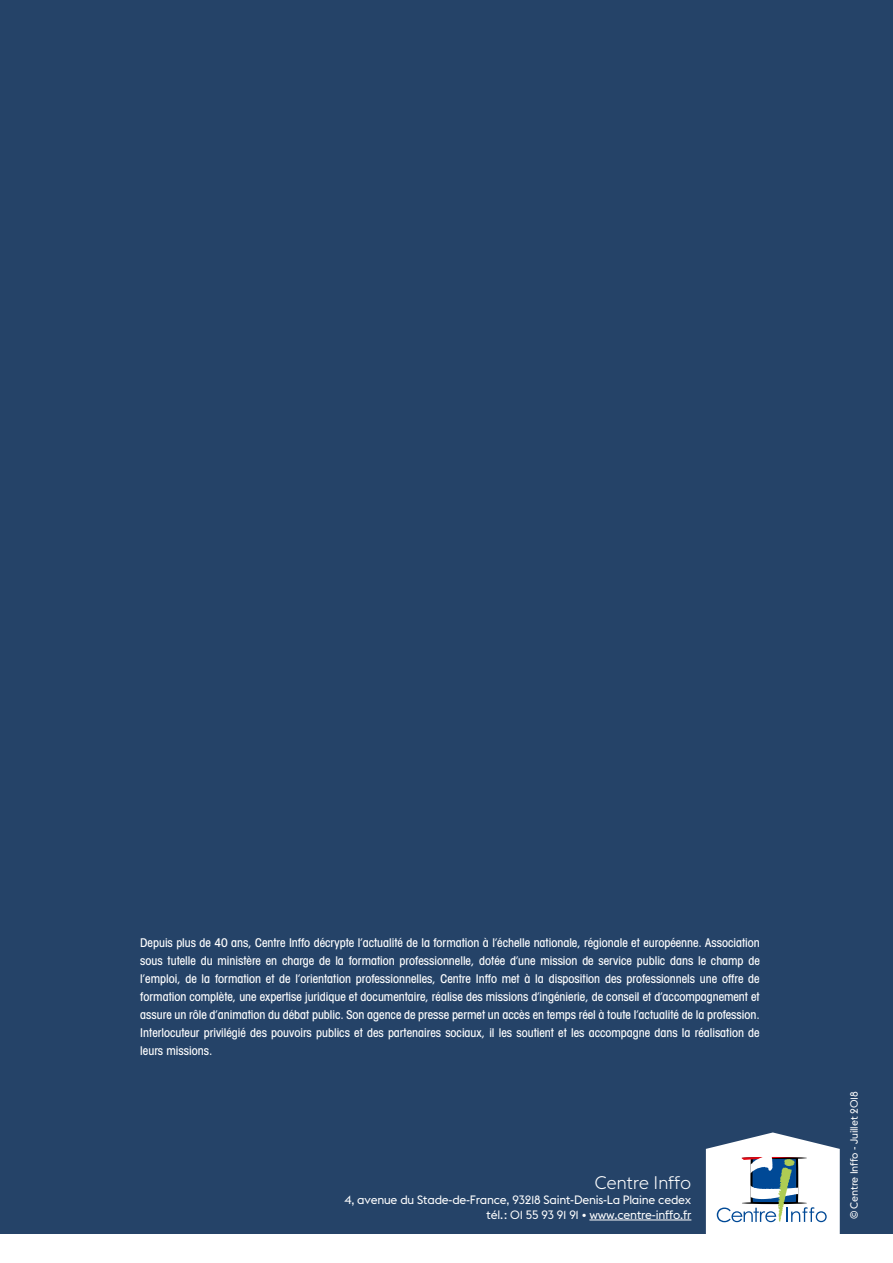
<style>
.page{position:relative;width:893px;height:1263px;background:#fff}
.page>*{position:absolute;margin:0;border:0;box-sizing:border-box;transform-origin:0 0}
.t1{font:300 18px "Euclid Flex";letter-spacing:-.02em;color:#fff}
.t2{font:500 condensed 12px/18px "Avant Garde IT Cby BT";color:#fff;text-align:justify}
.t3{font:12px/15px "Euclid Flex";letter-spacing:-.02em;color:#fff;text-align:right}
.t4{font:10.5px "Euclid Flex";letter-spacing:-.02em;color:#fff}
</style>
<div class="page">
<div style="left:43px;top:1207px;width:764px;height:27px;background:#254368"></div>
<div style="left:0;top:0;width:893px;height:1233px;background:#254368"></div>
<svg style="left:706px;top:1132px;width:134px;height:102px;background:#c9d4dc"></svg>
<hr style="left:589px;top:1219px;width:102px;height:1px;background:#fff">
<p class="t2" style="left:140px;top:933px;width:621px">Depuis plus de 40 ans, Centre Inffo décrypte l’actualité de la formation à l’échelle nationale, régionale et européenne. Association sous tutelle du ministère en charge de la formation professionnelle, dotée d’une mission de service public dans le champ de l’emploi, de la formation et de l’orientation professionnelles, Centre Inffo met à la disposition des professionnels une offre de formation complète, une expertise juridique et documentaire, réalise des missions d’ingénierie, de conseil et d’accompagnement et assure un rôle d’animation du débat public. Son agence de presse permet un accès en temps réel à toute l’actualité de la profession.<br>Interlocuteur privilégié des pouvoirs publics et des partenaires sociaux, il les soutient et les accompagne dans la réalisation de leurs missions.</p>
<h1 class="t1" style="left:595px;top:1172px;width:98px">Centre Inffo</h1>
<p class="t3" style="left:345px;top:1192px;width:348px">4, avenue du Stade-de-France, 93218 Saint-Denis-La Plaine cedex tél.: 01 55 93 91 91 • www.centre-inffo.fr</p>
<p class="t4" style="left:848px;top:1219px;width:129px;rotate:-90deg">© Centre Inffo - Juillet 2018</p>
</div>
